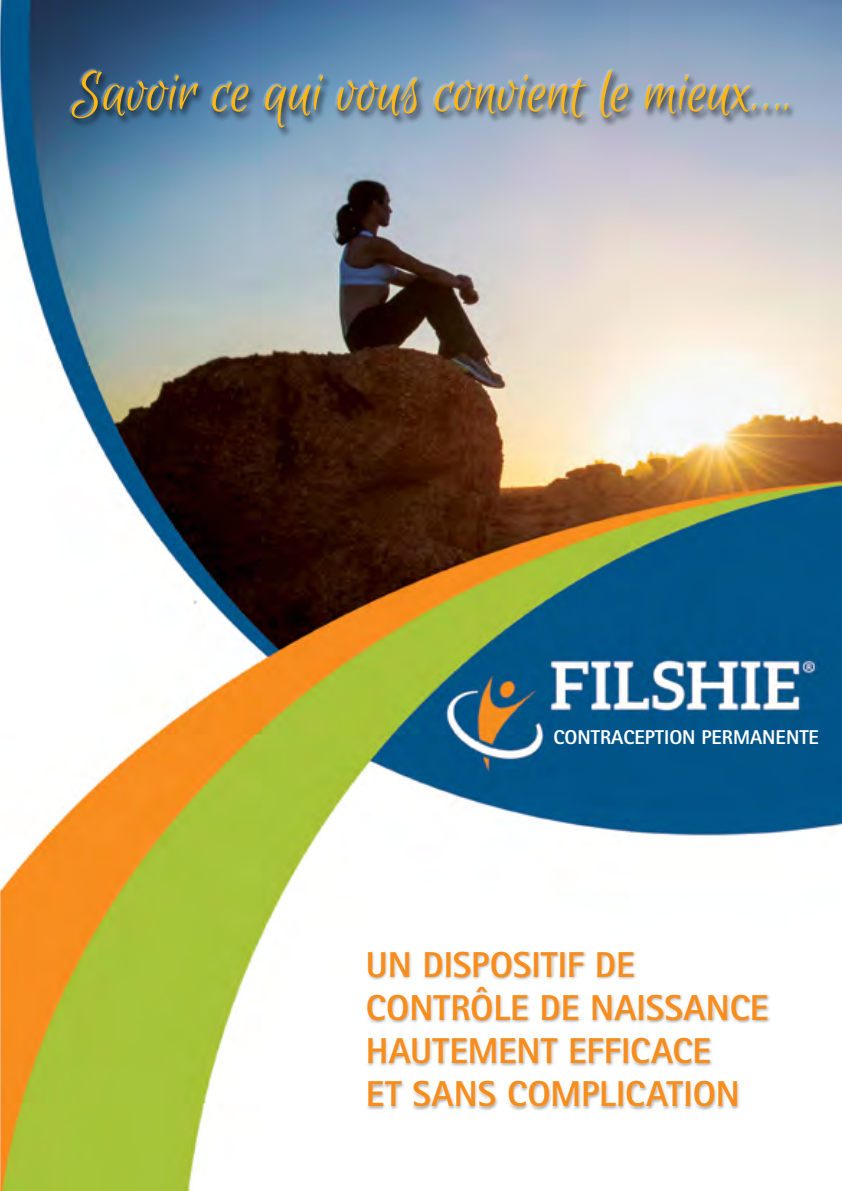
<style>
.page{position:relative;width:842px;height:1191px;background:#fff}
.page>*{position:absolute;margin:0;border:0;box-sizing:border-box;transform-origin:0 0}
.t1{font:64px "Euphoria Script";letter-spacing:-.005em;color:#fdb714}
.t2{font:800 36px/43.2px "Rotis Sans Serif";color:#f78d1e}
.t3{font:800 20px "Rotis Sans Serif";color:#fff}
</style>
<div class="page">
<img style="left:0;top:0;width:842px;height:1191px">
<div style="left:68px;top:69px;width:729px;height:69px;background:#000;opacity:.5"></div>
<div style="left:68px;top:67px;width:722px;height:60px;background:#fff;opacity:.9"></div>
<div style="left:70px;top:70px;width:721px;height:61px;background:#000;opacity:.77"></div>
<div style="left:363px;top:947px;width:408px;height:161px;background:#fff"></div>
<div style="left:366px;top:950px;width:406px;height:162px;background:#000;opacity:.68"></div>
<h1 class="t1" style="left:72px;top:58px;width:723px">Savoir ce qui vous convient le mieux….</h1>
<p class="t3" style="left:553px;top:724px;width:267px">CONTRACEPTION PERMANENTE</p>
<p class="t2" style="left:366px;top:942px;width:404px">UN DISPOSITIF DE<br>CONTRÔLE DE NAISSANCE<br>HAUTEMENT EFFICACE<br>ET SANS COMPLICATION</p>
</div>
